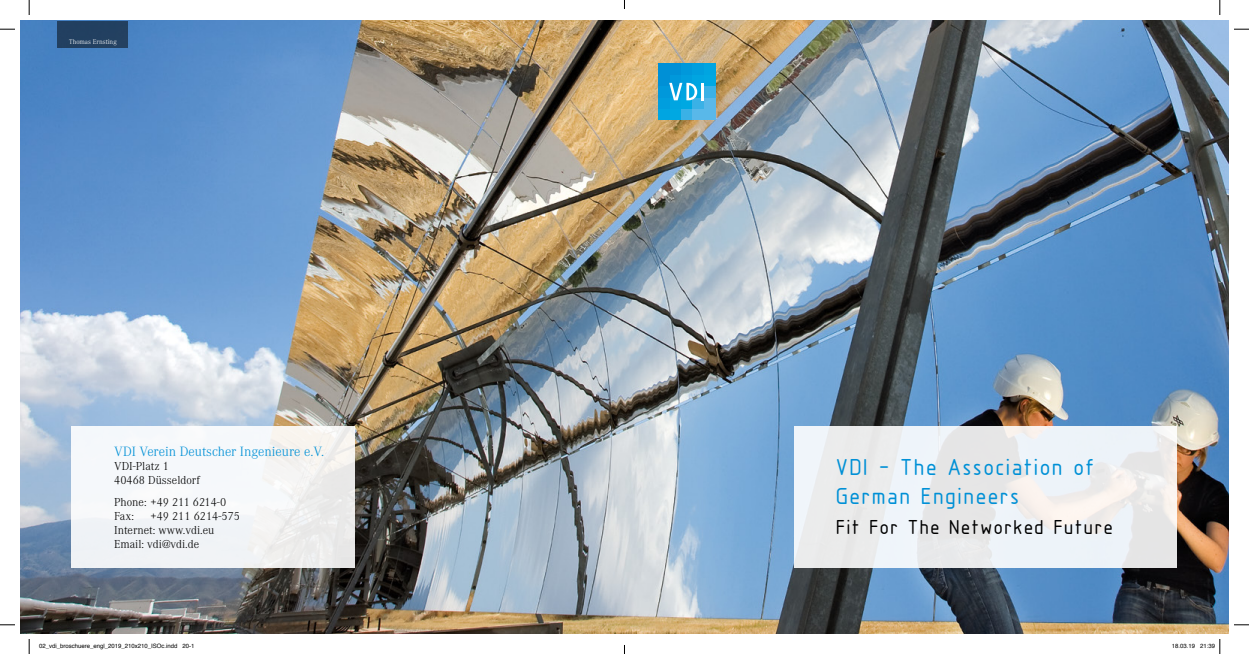
<style>
.page{position:relative;width:1249px;height:654px;background:#fff}
.page>*{position:absolute;margin:0;border:0;box-sizing:border-box;transform-origin:0 0}
.t1{font:24px/28.8px "Isonorm 3098 LW20";letter-spacing:-.015em;color:#0090d6}
.t2{font:21px "Isonorm 3098 LW20";letter-spacing:-.015em;color:#000}
.t3{font:300 14px "Corporate A";color:#0090d6}
.t4{font:300 12px/14px "Corporate A";color:#000}
.t5{font:300 7px "Corporate A";color:#fff}
.t6{font:6px "Helvetica";color:#000}
</style>
<div class="page">
<img style="left:21px;top:21px;width:1207px;height:612px">
<div style="left:658px;top:109px;width:12px;height:11px;background:#00a5e1"></div>
<div style="left:670px;top:109px;width:11px;height:11px;background:#00a8e2"></div>
<div style="left:681px;top:109px;width:11px;height:11px;background:#3ab1e6"></div>
<div style="left:692px;top:109px;width:12px;height:11px;background:#59b8e9"></div>
<div style="left:704px;top:109px;width:11px;height:11px;background:#59b8e9"></div>
<div style="left:658px;top:97px;width:12px;height:12px;background:#009ede"></div>
<div style="left:670px;top:97px;width:11px;height:12px;background:#00a5e1"></div>
<div style="left:681px;top:97px;width:11px;height:12px;background:#00a8e2"></div>
<div style="left:692px;top:97px;width:12px;height:12px;background:#3ab1e6"></div>
<div style="left:704px;top:97px;width:11px;height:12px;background:#59b8e9"></div>
<div style="left:658px;top:86px;width:12px;height:11px;background:#0098db"></div>
<div style="left:704px;top:86px;width:11px;height:11px;background:#3ab1e6"></div>
<div style="left:658px;top:75px;width:12px;height:11px;background:#0090d6"></div>
<div style="left:670px;top:75px;width:11px;height:11px;background:#0098db"></div>
<div style="left:681px;top:75px;width:11px;height:11px;background:#009ede"></div>
<div style="left:692px;top:75px;width:12px;height:11px;background:#00a5e1"></div>
<div style="left:704px;top:75px;width:11px;height:11px;background:#00a8e2"></div>
<div style="left:658px;top:63px;width:12px;height:12px;background:#0090d6"></div>
<div style="left:670px;top:63px;width:11px;height:12px;background:#0090d6"></div>
<div style="left:681px;top:63px;width:11px;height:12px;background:#0098db"></div>
<div style="left:692px;top:63px;width:12px;height:12px;background:#009ede"></div>
<svg style="left:669px;top:83px;width:35px;height:17px"></svg>
<div style="left:704px;top:63px;width:11px;height:12px;background:#00a5e1"></div>
<svg style="left:795px;top:426px;width:382px;height:142px;fill:#ecedec"></svg>
<div style="left:72px;top:426px;width:283px;height:142px;background:linear-gradient(to right,#f5f9fd,#f0efee)"></div>
<div style="left:58px;top:21px;width:70px;height:27px;background:#224060"></div>
<svg style="left:0;top:29px;width:15px;height:1px"></svg>
<svg style="left:1234px;top:29px;width:15px;height:1px"></svg>
<svg style="left:0;top:624px;width:15px;height:1px"></svg>
<svg style="left:1234px;top:624px;width:15px;height:1px"></svg>
<svg style="left:29px;top:0;width:1px;height:15px"></svg>
<svg style="left:29px;top:639px;width:1px;height:15px"></svg>
<svg style="left:1219px;top:0;width:2px;height:15px"></svg>
<svg style="left:1219px;top:639px;width:2px;height:15px"></svg>
<p class="t5" style="left:69px;top:37px;width:49px">Thomas Ernsting</p>
<p class="t3" style="left:114px;top:441px;width:211px">VDI Verein Deutscher Ingenieure e.V.</p>
<p class="t4" style="left:114px;top:458px;width:87px">VDI-Platz 1<br>40468 Düsseldorf</p>
<p class="t4" style="left:114px;top:495px;width:113px">Phone: +49 211 6214-0<br>Fax:</p>
<p class="t4" style="left:114px;top:509px;width:127px;text-indent:36px">+49 211 6214-575<br>Internet: www.vdi.eu<br>Email: vdi@vdi.de</p>
<h1 class="t1" style="left:837px;top:453px;width:262px">VDI – The Association of<br>German Engineers</h1>
<h2 class="t2" style="left:837px;top:516px;width:280px">Fit For The Networked Future</h2>
<p class="t6" style="left:39px;top:641px;width:157px">02_vdi_broschuere_engl_2019_210x210_ISOc.indd 20-1</p>
<p class="t6" style="left:1172px;top:641px;width:45px">18.03.19 21:39</p>
</div>
